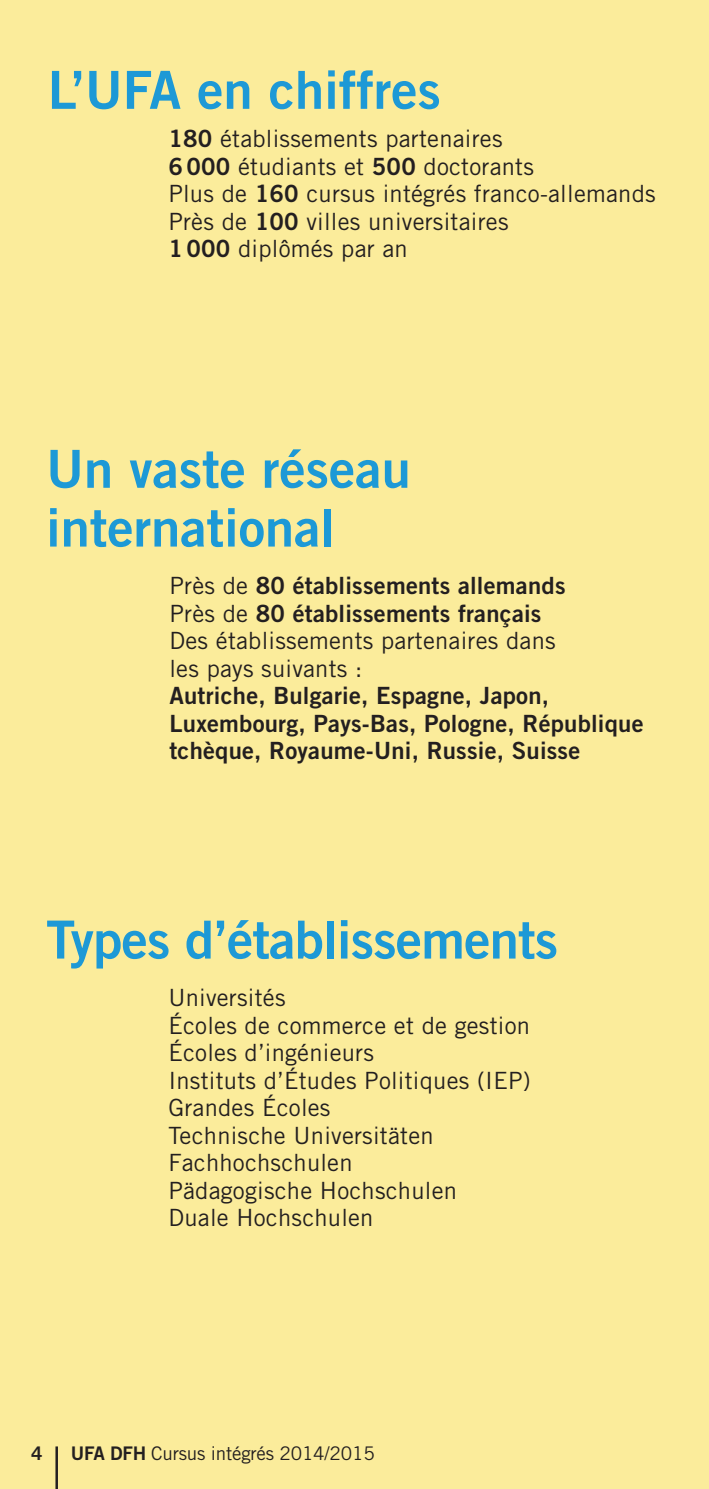
<style>
.page{position:relative;width:709px;height:1489px;background:#fff}
.page>*{position:absolute;margin:0;border:0;box-sizing:border-box;transform-origin:0 0}
.t1{font:52.5px/58.8px "Trade Gothic LT Std Bd 2";color:#1d99d6}
.t2{font:23.75px/27.5px "Trade Gothic LT Std";letter-spacing:.01em;color:#231f20}
.t3{font:23.75px/27.5px "Trade Gothic LT Std Bd 2";letter-spacing:.01em;color:#231f20}
.t4{font:18.75px "Trade Gothic LT Std";letter-spacing:-.01em;color:#231f20}
.t5{font:18.75px "Trade Gothic LT Std Bd 2";color:#231f20}
.s1{font-family:"Trade Gothic LT Std Bd 2"}
.s2{font-family:"Trade Gothic LT Std"}
</style>
<div class="page">
<div style="left:0;top:0;width:709px;height:1488px;background:#fbec9b"></div>
<hr style="left:55px;top:1446px;width:3px;height:42px;background:#231f20">
<h1 class="t1" style="left:48px;top:60px;width:394px">L’UFA en chiffres</h1>
<p class="t2" style="left:168px;top:125px;width:489px"><span class="s1">180</span> établissements partenaires<br><span class="s1">6000</span> étudiants et <span class="s1">500</span> doctorants<br>Plus de <span class="s1">160</span> cursus intégrés franco-allemands Près de <span class="s1">100</span> villes universitaires<br><span class="s1">1000</span> diplômés par an</p>
<h1 class="t1" style="left:46px;top:439px;width:366px">Un vaste réseau international</h1>
<p class="t3" style="left:169px;top:571px;width:397px"><span class="s2">Près de</span> 80 établissements allemands<br><span class="s2">Près de</span> 80 établissements français</p>
<p class="t2" style="left:169px;top:626px;width:388px">Des établissements partenaires dans les pays suivants :</p>
<p class="t3" style="left:169px;top:681px;width:475px">Autriche, Bulgarie, Espagne, Japon,<br>Luxembourg, Pays-Bas, Pologne, République tchèque, Royaume-Uni, Russie, Suisse</p>
<h1 class="t1" style="left:46px;top:909px;width:513px">Types d’établissements</h1>
<p class="t2" style="left:168px;top:983px;width:364px">Universités<br>Écoles de commerce et de gestion<br>Écoles d’ingénieurs<br>Instituts d’Études Politiques (IEP)<br>Grandes Écoles<br>Technische Universitäten<br>Fachhochschulen<br>Pädagogische Hochschulen<br>Duale Hochschulen</p>
<p class="t5" style="left:31px;top:1441px;width:13px">4</p>
<p class="t4" style="left:71px;top:1441px;width:305px"><span class="s1">UFA DFH</span> Cursus intégrés 2014/2015</p>
</div>
